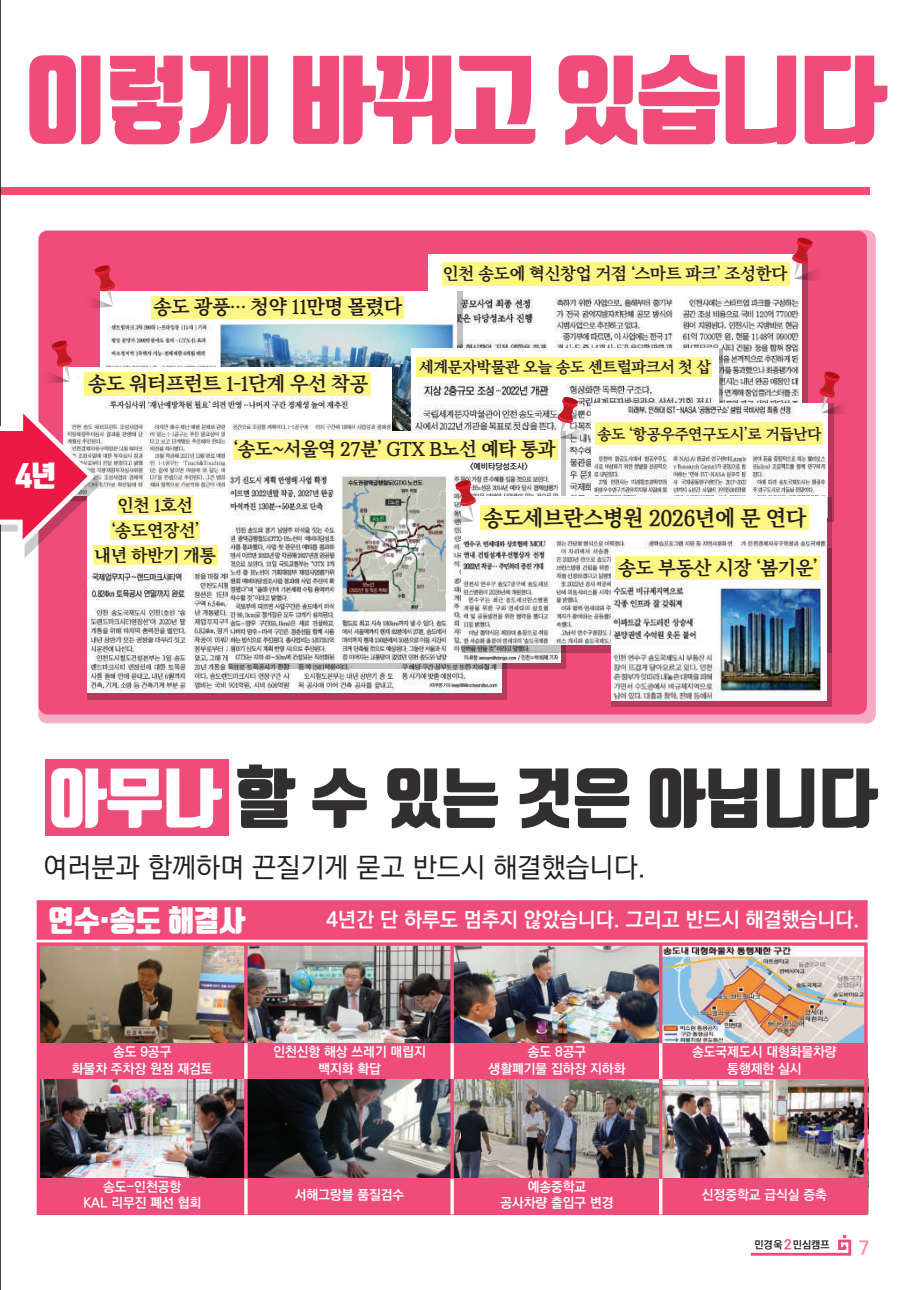
<style>
.page{position:relative;width:918px;height:1290px;background:#fff}
.page>*{position:absolute;margin:0;border:0;box-sizing:border-box;transform-origin:0 0}
.t1{font:900 96.42px "Tmon Monsori";letter-spacing:-.04em;color:#f04c79}
.t2{font:900 64.75px "Tmon Monsori";color:#312f30}
.t3{font:900 28.88px "Tmon Monsori";color:#fff}
.t4{font:900 28.53px "Tmon Monsori";color:#fff}
.t5{font:500 27.65px "Ko Pub Dotum";color:#231f20}
.t6{font:22.22px "ic TT Soomyungjo SB";letter-spacing:-.04em;color:#231f20}
.t7{font:700 20.65px "Ko Pub Dotum";color:#fff}
.t8{font:20.3px "ic TT Soomyungjo SB";letter-spacing:-.04em;color:#231f20}
.t9{font:20.12px "ic TT Soomyungjo SB";letter-spacing:-.04em;color:#231f20}
.t10{font:19.6px "ic TT Soomyungjo SB";letter-spacing:-.04em;color:#231f20}
.t11{font:19.25px "ic TT Soomyungjo SB";letter-spacing:-.04em;color:#231f20}
.t12{font:700 19.25px "Ko Pub Dotum";color:#f6989d}
.t13{font:17.85px/24.8px "ic TT Soomyungjo SB";letter-spacing:-.04em;color:#231f20;text-align:center}
.t14{font:17.32px "ic TT Soomyungjo SB";letter-spacing:-.04em;color:#231f20}
.t15{font:15.92px "ic TT Soomyungjo SB";letter-spacing:-.04em;color:#231f20}
.t16{font:15.58px "ic TT Soomyungjo SB";letter-spacing:-.04em;color:#231f20}
.t17{font:700 13.47px/16.1px "Ko Pub Dotum";color:#fff;text-align:center}
.t18{font:700 10.5px "Ko Pub Dotum";color:#231f20}
.t19{font:700 8.4px "Ko Pub Dotum";color:#231f20}
.s1{color:#fff}
.s2{font-size:13.65px;color:#f04c74}
</style>
<div class="page">
<div style="left:0;top:188px;width:869px;height:7px;background:#f04c74"></div>
<div style="left:45px;top:759px;width:183px;height:77px;background:#f04c79"></div>
<div style="left:37px;top:900px;width:830px;height:40px;background:#f04c79"></div>
<div style="left:38px;top:230px;width:838px;height:493px;background:#f6aac3;border-radius:9px"></div>
<div style="left:39px;top:231px;width:828px;height:483px;background:#f04c79;border-radius:9px"></div>
<img style="left:37px;top:942px;width:830px;height:273px">
<svg style="left:244px;top:1179px;width:4px;height:35px"></svg>
<svg style="left:450px;top:1179px;width:4px;height:35px"></svg>
<hr style="left:659px;top:1179px;width:3px;height:35px;background:#fff">
<svg style="left:244px;top:1043px;width:4px;height:36px"></svg>
<svg style="left:450px;top:1043px;width:4px;height:36px"></svg>
<hr style="left:659px;top:1043px;width:3px;height:36px;background:#fff">
<hr style="left:0;top:0;width:1px;height:1290px;background:#231f20">
<img style="left:428px;top:254px;width:374px;height:149px">
<div style="left:431px;top:255px;width:338px;height:23px;background:#fff"></div>
<div style="left:442px;top:262px;width:348px;height:24px;background:#fff685"></div>
<img style="left:100px;top:292px;width:357px;height:139px">
<div style="left:177px;top:295px;width:201px;height:22px;background:#fff"></div>
<div style="left:152px;top:296px;width:252px;height:23px;background:#fff685"></div>
<img style="left:412px;top:349px;width:306px;height:148px">
<div style="left:422px;top:351px;width:287px;height:24px;background:#fff"></div>
<div style="left:417px;top:357px;width:295px;height:20px;background:#fff685"></div>
<img style="left:64px;top:368px;width:328px;height:121px">
<svg style="left:80px;top:368px;width:294px;height:29px;background:#fffdeb"></svg>
<div style="left:85px;top:372px;width:286px;height:23px;background:#fff685"></div>
<div style="left:87px;top:489px;width:420px;height:211px;background:linear-gradient(to right,#b5395b,#b73d5e)"></div>
<img style="left:87px;top:562px;width:414px;height:130px">
<div style="left:87px;top:489px;width:202px;height:73px;background:#fff"></div>
<div style="left:117px;top:495px;width:77px;height:20px;background:#fff685"></div>
<div style="left:111px;top:520px;width:89px;height:20px;background:#fff685"></div>
<div style="left:93px;top:545px;width:125px;height:19px;background:#fff685"></div>
<svg style="left:229px;top:431px;width:336px;height:237px;background:#b3a0a5"></svg>
<img style="left:229px;top:432px;width:332px;height:231px">
<div style="left:230px;top:433px;width:327px;height:35px;background:#fff"></div>
<div style="left:233px;top:439px;width:325px;height:21px;background:#fff685"></div>
<svg style="left:827px;top:416px;width:7px;height:106px"></svg>
<img style="left:591px;top:403px;width:236px;height:94px">
<div style="left:607px;top:420px;width:205px;height:27px;background:#fff"></div>
<div style="left:595px;top:422px;width:228px;height:23px;background:#fff685"></div>
<svg style="left:462px;top:497px;width:370px;height:155px"></svg>
<img style="left:462px;top:497px;width:365px;height:148px">
<div style="left:463px;top:499px;width:333px;height:29px;background:#fff"></div>
<div style="left:480px;top:505px;width:328px;height:25px;background:#fff685"></div>
<svg style="left:611px;top:548px;width:221px;height:159px;background:#b04461"></svg>
<img style="left:611px;top:548px;width:215px;height:153px">
<div style="left:630px;top:550px;width:172px;height:20px;background:#fff"></div>
<div style="left:615px;top:556px;width:205px;height:24px;background:#fff685"></div>
<svg style="left:0;top:402px;width:102px;height:156px"></svg>
<svg style="left:792px;top:238px;width:25px;height:44px"></svg>
<svg style="left:819px;top:371px;width:25px;height:45px"></svg>
<svg style="left:557px;top:397px;width:32px;height:44px"></svg>
<svg style="left:91px;top:265px;width:24px;height:44px"></svg>
<svg style="left:48px;top:340px;width:24px;height:44px"></svg>
<svg style="left:444px;top:480px;width:32px;height:44px"></svg>
<svg style="left:751px;top:1235px;width:100px;height:20px"></svg>
<h1 class="t1" style="left:23px;top:44px;width:864px">이렇게 바뀌고 있습니다</h1>
<h3 class="t4" style="left:15px;top:459px;width:42px">4년</h3>
<h3 class="t9" style="left:153px;top:297px;width:251px">송도 광풍… 청약 11만명 몰렸다</h3>
<p class="t14" style="left:443px;top:266px;width:346px">인천 송도에 혁신창업 거점 ‘스마트 파크’ 조성한다</p>
<h3 class="t8" style="left:88px;top:374px;width:282px">송도 워터프런트 1-1단계 우선 착공</h3>
<p class="t15" style="left:419px;top:359px;width:294px">세계문자박물관 오늘 송도 센트럴파크서 첫 삽</p>
<h3 class="t13" style="left:95px;top:494px;width:123px">인천 1호선 ‘송도연장선’ 내년 하반기 개통</h3>
<h3 class="t11" style="left:233px;top:440px;width:324px">‘송도~서울역 27분’ GTX B노선 예타 통과</h3>
<p class="t19" style="left:470px;top:462px;width:59px">&lt;예비타당성조사&gt;</p>
<p class="t16" style="left:597px;top:426px;width:226px">송도 ‘항공우주연구도시’로 거듭난다</p>
<h3 class="t6" style="left:483px;top:507px;width:325px">송도세브란스병원 2026년에 문 연다</h3>
<h3 class="t10" style="left:618px;top:559px;width:202px">송도 부동산 시장 ‘봄기운’</h3>
<h2 class="t2" style="left:48px;top:761px;width:830px"><span class="s1">아무나</span> 할 수 있는 것은 아닙니다</h2>
<h3 class="t5" style="left:43px;top:854px;width:604px">여러분과 함께하며 끈질기게 묻고 반드시 해결했습니다.</h3>
<h3 class="t3" style="left:49px;top:903px;width:198px">연수·송도 해결사</h3>
<h3 class="t7" style="left:327px;top:909px;width:534px">4년간 단 하루도 멈추지 않았습니다. 그리고 반드시 해결했습니다.</h3>
<p class="t17" style="left:72px;top:1044px;width:142px">송도 9공구<br>화물차 주차장 원점 재검토</p>
<p class="t17" style="left:83px;top:1179px;width:120px">송도-인천공항<br>KAL 리무진 폐선 협회</p>
<p class="t17" style="left:273px;top:1044px;width:154px">인천신항 해상 쓰레기 매립지 백지화 확답</p>
<p class="t17" style="left:295px;top:1187px;width:111px">서해그랑블 품질검수</p>
<p class="t17" style="left:489px;top:1044px;width:138px">송도 8공구<br>생활폐기물 집하장 지하화</p>
<p class="t17" style="left:500px;top:1179px;width:115px">예송중학교<br>공사차량 출입구 변경</p>
<p class="t17" style="left:692px;top:1044px;width:146px">송도국제도시 대형화물차량 통행제한 실시</p>
<p class="t17" style="left:702px;top:1187px;width:126px">신정중학교 급식실 증축</p>
<p class="t18" style="left:754px;top:1239px;width:77px">민경욱<span class="s2">2</span>민심캠프</p>
<h3 class="t12" style="left:858px;top:1238px;width:12px">7</h3>
</div>
